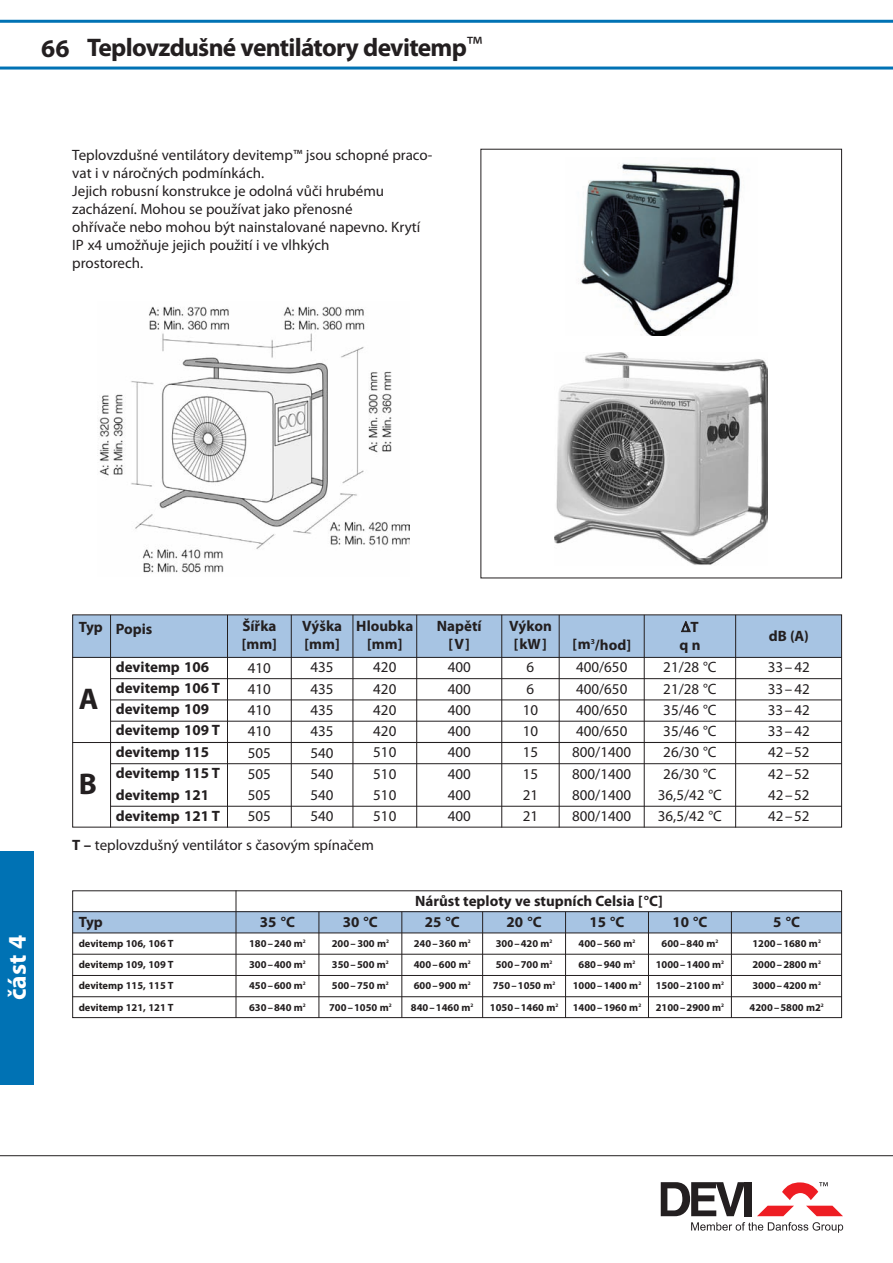
<style>
.page{position:relative;width:893px;height:1263px;background:#fff}
.page>*{position:absolute;margin:0;border:0;box-sizing:border-box;transform-origin:0 0}
.t1{font:700 30px "Myriad Pro";color:#231f20}
.t2{font:700 25.5px "Myriad Pro";letter-spacing:-.03em;color:#231f20}
.t3{font:700 25.5px "Myriad Pro";color:#fff}
.t4{font:15px/21.3px "Myriad Pro";color:#231f20;text-align:justify}
.t5{font:700 15px/21.3px "Myriad Pro";color:#231f20}
.t6{font:700 10.5px/21.3px "Myriad Pro";color:#231f20}
.s1{font-weight:400}
.s2{font-weight:700}
</style>
<div class="page">
<div style="left:745px;top:1182px;width:7px;height:34px;background:#231f20"></div>
<svg style="left:661px;top:1182px;width:84px;height:34px"></svg>
<svg style="left:757px;top:1206px;width:37px;height:10px"></svg>
<svg style="left:806px;top:1206px;width:37px;height:10px"></svg>
<svg style="left:782px;top:1182px;width:46px;height:18px"></svg>
<svg style="left:691px;top:1222px;width:152px;height:11px"></svg>
<hr style="left:0;top:1155px;width:893px;height:1px;background:#231f20">
<hr style="left:0;top:67px;width:893px;height:3px;background:#0072b4">
<hr style="left:0;top:20px;width:893px;height:3px;background:#0072b4">
<div style="left:0;top:851px;width:34px;height:233px;background:#0072b4"></div>
<div style="left:72px;top:912px;width:770px;height:21px;background:#a7c4e3"></div>
<hr style="left:236px;top:890px;width:1px;height:128px;background:#231f20">
<hr style="left:72px;top:911px;width:770px;height:1px;background:#231f20">
<hr style="left:72px;top:932px;width:770px;height:1px;background:#231f20">
<hr style="left:72px;top:954px;width:770px;height:1px;background:#231f20">
<hr style="left:72px;top:975px;width:770px;height:1px;background:#231f20">
<hr style="left:72px;top:996px;width:770px;height:1px;background:#231f20">
<hr style="left:319px;top:912px;width:1px;height:106px;background:#231f20">
<hr style="left:401px;top:912px;width:1px;height:106px;background:#231f20">
<hr style="left:482px;top:912px;width:1px;height:106px;background:#231f20">
<hr style="left:565px;top:912px;width:1px;height:106px;background:#231f20">
<hr style="left:648px;top:912px;width:1px;height:106px;background:#231f20">
<hr style="left:731px;top:912px;width:1px;height:106px;background:#231f20">
<div style="left:72px;top:890px;width:770px;height:128px;border:1px solid #231f20"></div>
<svg style="left:72px;top:148px;width:770px;height:680px"></svg>
<svg style="left:682px;top:621px;width:8px;height:11px"></svg>
<h2 class="t2" style="left:41px;top:37px;width:442px">66 Teplovzdušné ventilátory devitemp<span class="s1">™</span></h2>
<p class="t4" style="left:72px;top:147px;width:362px;line-height:18px;text-align:left">Teplovzdušné ventilátory devitemp™ jsou schopné praco&shy;vat i v náročných podmínkách.<br>Jejich robusní konstrukce je odolná vůči hrubému zacházení. Mohou se používat jako přenosné<br>ohřívače nebo mohou být nainstalované napevno. Krytí IP x4 umožňuje jejich použití i ve vlhkých<br>prostorech.</p>
<h2 class="t3" style="left:8px;top:1000px;width:67px;rotate:-90deg">část 4</h2>
<p class="t5" style="left:242px;top:619px;width:37px;line-height:18px">Šířka [mm]</p>
<p class="t5" style="left:302px;top:619px;width:42px;line-height:18px">Výška [mm]</p>
<p class="t5" style="left:356px;top:619px;width:58px;line-height:18px;text-align:center">Hloubka [mm]</p>
<p class="t5" style="left:437px;top:619px;width:46px;line-height:18px;text-align:center">Napětí [V]</p>
<p class="t5" style="left:509px;top:619px;width:44px;line-height:18px;text-align:center">Výkon [kW]</p>
<p class="t5" style="left:79px;top:619px;width:75px">Typ Popis</p>
<p class="t5" style="left:116px;top:657px;width:106px">devitemp 106 devitemp 106 T devitemp 109 devitemp 109 T devitemp 115 devitemp 115 T</p>
<p class="t4" style="left:248px;top:658px;width:25px">410<br>410<br>410<br>410<br>505<br>505<br>505<br>505</p>
<p class="t4" style="left:311px;top:658px;width:25px">435<br>435<br>435<br>435<br>540<br>540<br>540<br>540</p>
<p class="t4" style="left:373px;top:658px;width:25px">420<br>420<br>420<br>420<br>510<br>510<br>510<br>510</p>
<p class="t4" style="left:448px;top:658px;width:25px">400<br>400<br>400<br>400<br>400<br>400<br>400<br>400</p>
<p class="t4" style="left:523px;top:658px;width:17px;text-align:left">6<br>6<br>10<br>10<br>15<br>15<br>21<br>21</p>
<p class="t4" style="left:572px;top:658px;width:60px;text-align:left">400/650<br>400/650<br>400/650<br>400/650<br>800/1400<br>800/1400<br>800/1400<br>800/1400</p>
<p class="t4" style="left:658px;top:658px;width:66px;text-align:center">21/28 °C<br>21/28 °C<br>35/46 °C<br>35/46 °C<br>26/30 °C<br>26/30 °C<br>36,5/42 °C<br>36,5/42 °C</p>
<p class="t4" style="left:768px;top:658px;width:44px">33–42<br>33–42<br>33–42<br>33–42<br>42–52<br>42–52<br>42–52<br>42–52</p>
<p class="t5" style="left:679px;top:619px;width:23px;line-height:18px;text-align:right">T<br>q n</p>
<p class="t5" style="left:769px;top:626px;width:42px">dB (A)</p>
<p class="t5" style="left:572px;top:635px;width:60px">[m<sup>3</sup>/hod]</p>
<h1 class="t1" style="left:79px;top:687px;width:21px">A</h1>
<h1 class="t1" style="left:79px;top:773px;width:20px">B</h1>
<p class="t5" style="left:116px;top:785px;width:106px">devitemp 121 devitemp 121 T</p>
<p class="t4" style="left:72px;top:835px;width:303px"><span class="s2">T –</span> teplovzdušný ventilátor s časovým spínačem</p>
<p class="t5" style="left:415px;top:891px;width:249px">Nárůst teploty ve stupních Celsia [°C]</p>
<p class="t5" style="left:79px;top:912px;width:26px">Typ</p>
<p class="t5" style="left:260px;top:912px;width:37px">35 °C</p>
<p class="t6" style="left:249px;top:933px;width:58px;text-align:justify">180 – 240 m<sup>2<br></sup>300 – 400 m<sup>2<br></sup>450 – 600 m<sup>2<br></sup>630 – 840 m<sup>2</sup></p>
<p class="t6" style="left:329px;top:933px;width:64px">200 – 300 m<sup>2<br></sup>350 – 500 m<sup>2<br></sup>500 – 750 m<sup>2<br></sup>700 – 1050 m<sup>2</sup></p>
<p class="t6" style="left:411px;top:933px;width:64px">240 – 360 m<sup>2<br></sup>400 – 600 m<sup>2<br></sup>600 – 900 m<sup>2<br></sup>840 – 1460 m<sup>2</sup></p>
<p class="t6" style="left:490px;top:933px;width:70px;text-align:center">300 – 420 m<sup>2<br></sup>500 – 700 m<sup>2<br></sup>750 – 1050 m<sup>2<br></sup>1050 – 1460 m<sup>2</sup></p>
<p class="t6" style="left:573px;top:933px;width:70px;text-align:center">400 – 560 m<sup>2<br></sup>680 – 940 m<sup>2<br></sup>1000 – 1400 m<sup>2<br></sup>1400 – 1960 m<sup>2</sup></p>
<p class="t6" style="left:656px;top:933px;width:70px;text-align:center">600 – 840 m<sup>2<br></sup>1000 – 1400 m<sup>2<br></sup>1500 – 2100 m<sup>2<br></sup>2100 – 2900 m<sup>2</sup></p>
<p class="t6" style="left:749px;top:933px;width:76px">1200 – 1680 m<sup>2<br></sup>2000 – 2800 m<sup>2<br></sup>3000 – 4200 m<sup>2<br></sup>4200 – 5800 m2<sup>2</sup></p>
<p class="t5" style="left:343px;top:912px;width:37px">30 °C</p>
<p class="t5" style="left:425px;top:912px;width:37px">25 °C</p>
<p class="t5" style="left:506px;top:912px;width:37px">20 °C</p>
<p class="t5" style="left:589px;top:912px;width:37px">15 °C</p>
<p class="t5" style="left:672px;top:912px;width:37px">10 °C</p>
<p class="t5" style="left:773px;top:912px;width:28px">5 °C</p>
<p class="t6" style="left:79px;top:933px;width:96px;text-align:justify">devitemp 106, 106 T devitemp 109, 109 T devitemp 115, 115 T devitemp 121, 121 T</p>
</div>
